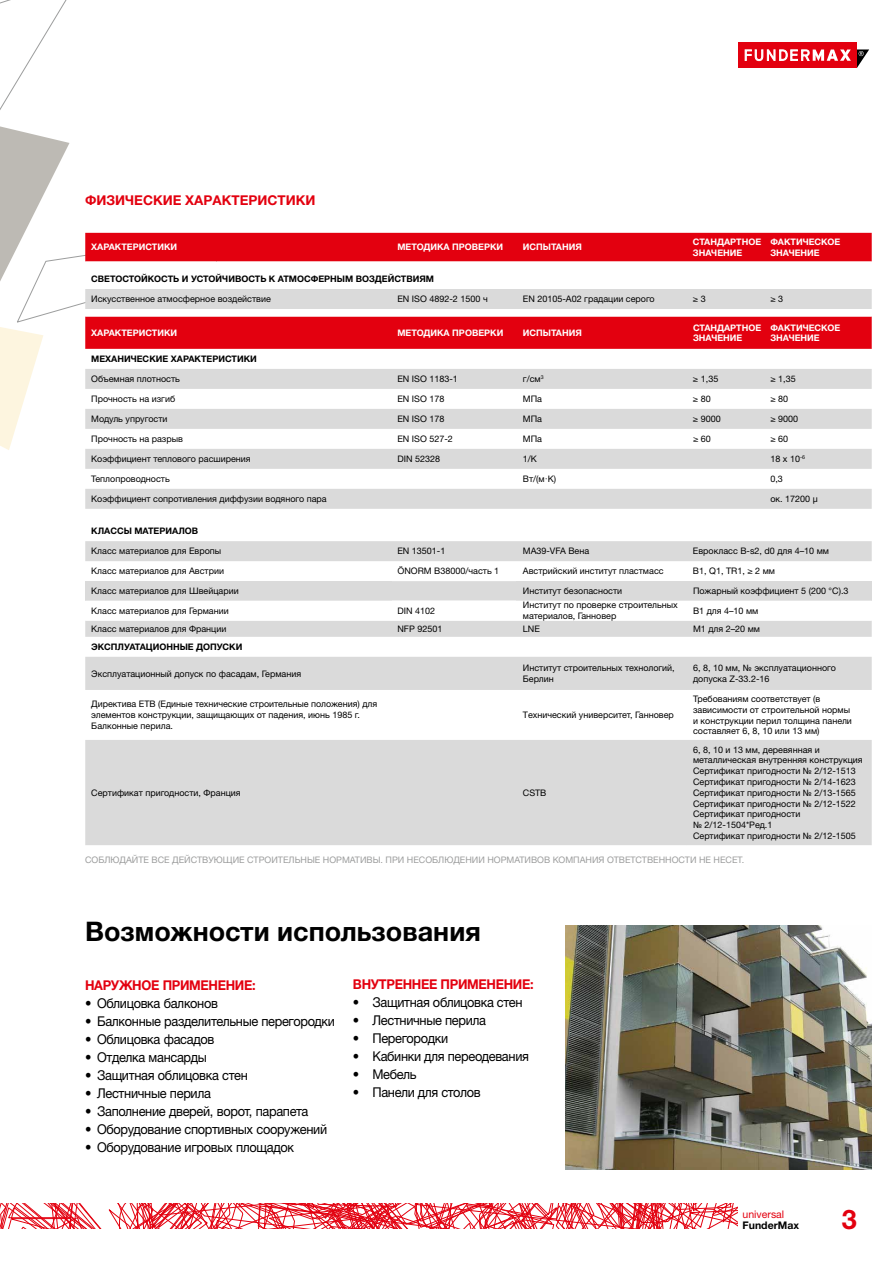
<style>
.page{position:relative;width:893px;height:1263px;background:#fff}
.page>*{position:absolute;margin:0;border:0;box-sizing:border-box;transform-origin:0 0}
.t1{font:700 27px "Helvetica Neue LTCYR";color:#000}
.t2{font:700 27px "Helvetica Neue LTCYR";color:#e3000f}
.t3{font:13.5px "Helvetica Neue LTCYR";letter-spacing:-.025em;color:#000;scale:.95 1}
.t4{font:700 13.5px "Helvetica Neue LTCYR";letter-spacing:-.025em;color:#e3000f;scale:.95 1}
.t5{font:700 13.5px "Helvetica Neue LTCYR";color:#e3000f}
.t6{font:10.5px "Helvetica Neue LTCYR";color:#e3000f}
.t7{font:700 10.5px "Helvetica Neue LTCYR";color:#000}
.t8{font:9px/10.8px "Helvetica Neue LTCYR";color:#000}
.t9{font:700 9px/10.8px "Helvetica Neue LTCYR";color:#fff}
.t10{font:700 9px "Helvetica Neue LTCYR";color:#000}
.t11{font:9px "Helvetica Neue LTCYR";color:#9c9d9d}
.s1{font-family:"Arial"}
</style>
<div class="page">
<div style="left:738px;top:43px;width:119px;height:25px;background:#e3000f"></div>
<svg style="left:744px;top:49px;width:125px;height:19px"></svg>
<svg style="left:0;top:1203px;width:737px;height:26px"></svg>
<svg style="left:0;top:0;width:220px;height:450px"></svg>
<img style="left:566px;top:926px;width:306px;height:243px">
<div style="left:85px;top:233px;width:787px;height:28px;background:#e3000f"></div>
<svg style="left:85px;top:261px;width:787px;height:28px"></svg>
<svg style="left:85px;top:289px;width:787px;height:556px;fill:#dadada"></svg>
<div style="left:85px;top:581px;width:306px;height:20px;background:#dadada"></div>
<div style="left:517px;top:581px;width:170px;height:20px;background:#dadada"></div>
<div style="left:687px;top:581px;width:185px;height:20px;background:#dadada"></div>
<svg style="left:85px;top:601px;width:787px;height:20px"></svg>
<h2 class="t5" style="left:85px;top:192px;width:232px">ФИЗИЧЕСКИЕ ХАРАКТЕРИСТИКИ</h2>
<p class="t9" style="left:91px;top:242px;width:88px">ХАРАКТЕРИСТИКИ</p>
<p class="t9" style="left:397px;top:242px;width:107px">МЕТОДИКА ПРОВЕРКИ</p>
<p class="t9" style="left:523px;top:242px;width:61px">ИСПЫТАНИЯ</p>
<p class="t9" style="left:693px;top:236px;width:70px">СТАНДАРТНОЕ<br>ЗНАЧЕНИЕ</p>
<p class="t9" style="left:770px;top:236px;width:72px">ФАКТИЧЕСКОЕ<br>ЗНАЧЕНИЕ</p>
<p class="t10" style="left:91px;top:273px;width:344px">СВЕТОСТОЙКОСТЬ И УСТОЙЧИВОСТЬ К АТМОСФЕРНЫМ ВОЗДЕЙСТВИЯМ</p>
<p class="t8" style="left:91px;top:294px;width:181px">Искусственное атмосферное воздействие</p>
<p class="t8" style="left:397px;top:294px;width:92px">EN ISO 4892-2 1500 ч</p>
<p class="t8" style="left:523px;top:294px;width:133px">EN 20105-A02 градации серого</p>
<p class="t8" style="left:693px;top:294px;width:14px">≥ 3</p>
<p class="t8" style="left:770px;top:294px;width:14px">≥ 3</p>
<p class="t9" style="left:91px;top:327px;width:88px">ХАРАКТЕРИСТИКИ</p>
<p class="t9" style="left:397px;top:327px;width:107px">МЕТОДИКА ПРОВЕРКИ</p>
<p class="t9" style="left:523px;top:327px;width:61px">ИСПЫТАНИЯ</p>
<p class="t9" style="left:693px;top:322px;width:70px">СТАНДАРТНОЕ<br>ЗНАЧЕНИЕ</p>
<p class="t9" style="left:770px;top:322px;width:72px">ФАКТИЧЕСКОЕ<br>ЗНАЧЕНИЕ</p>
<p class="t10" style="left:91px;top:353px;width:167px">МЕХАНИЧЕСКИЕ ХАРАКТЕРИСТИКИ</p>
<p class="t8" style="left:91px;top:373px;width:90px">Объемная плотность</p>
<p class="t8" style="left:397px;top:373px;width:62px">EN ISO 1183-1</p>
<p class="t8" style="left:523px;top:373px;width:22px">г/см<sup>3</sup></p>
<p class="t8" style="left:693px;top:373px;width:27px">≥ 1,35</p>
<p class="t8" style="left:770px;top:373px;width:27px">≥ 1,35</p>
<p class="t8" style="left:91px;top:393px;width:85px">Прочность на изгиб</p>
<p class="t8" style="left:397px;top:393px;width:49px">EN ISO 178</p>
<p class="t8" style="left:523px;top:393px;width:21px">МПа</p>
<p class="t8" style="left:693px;top:393px;width:19px">≥ 80</p>
<p class="t8" style="left:770px;top:393px;width:19px">≥ 80</p>
<p class="t8" style="left:91px;top:413px;width:78px">Модуль упругости</p>
<p class="t8" style="left:397px;top:413px;width:49px">EN ISO 178</p>
<p class="t8" style="left:523px;top:413px;width:21px">МПа</p>
<p class="t8" style="left:693px;top:413px;width:29px">≥ 9000</p>
<p class="t8" style="left:770px;top:413px;width:29px">≥ 9000</p>
<p class="t8" style="left:91px;top:433px;width:93px">Прочность на разрыв</p>
<p class="t8" style="left:397px;top:433px;width:57px">EN ISO 527-2</p>
<p class="t8" style="left:523px;top:433px;width:21px">МПа</p>
<p class="t8" style="left:693px;top:433px;width:19px">≥ 60</p>
<p class="t8" style="left:770px;top:433px;width:19px">≥ 60</p>
<p class="t8" style="left:91px;top:453px;width:161px">Коэффициент теплового расширения</p>
<p class="t8" style="left:397px;top:453px;width:44px">DIN 52328</p>
<p class="t8" style="left:523px;top:453px;width:16px">1/K</p>
<p class="t8" style="left:770px;top:453px;width:36px">18 x 10<sup>-6</sup></p>
<p class="t8" style="left:91px;top:473px;width:80px">Теплопроводность</p>
<p class="t8" style="left:523px;top:473px;width:35px">Вт/(м<span class="s1">·</span>K)</p>
<p class="t8" style="left:770px;top:473px;width:14px">0,3</p>
<p class="t8" style="left:91px;top:493px;width:237px">Коэффициент сопротивления диффузии водяного пара</p>
<p class="t8" style="left:770px;top:493px;width:49px">ок. 17200 µ</p>
<p class="t10" style="left:91px;top:526px;width:108px">КЛАССЫ МАТЕРИАЛОВ</p>
<p class="t8" style="left:91px;top:546px;width:131px">Класс материалов для Европы</p>
<p class="t8" style="left:397px;top:546px;width:50px">EN 13501-1</p>
<p class="t8" style="left:523px;top:546px;width:68px">MA39-VFA Вена</p>
<p class="t8" style="left:693px;top:546px;width:138px">Еврокласс B-s2, d0 для 4–10 мм</p>
<p class="t8" style="left:91px;top:566px;width:134px">Класс материалов для Австрии</p>
<p class="t8" style="left:397px;top:566px;width:103px"><span class="s1">Ö</span>NORM B38000/часть 1</p>
<p class="t8" style="left:523px;top:566px;width:142px">Австрийский институт пластмасс</p>
<p class="t8" style="left:693px;top:566px;width:84px">B1, Q1, TR1, ≥ 2 мм</p>
<p class="t8" style="left:91px;top:585px;width:149px">Класс материалов для Швейцарии</p>
<p class="t8" style="left:523px;top:585px;width:101px">Институт безопасности</p>
<p class="t8" style="left:693px;top:585px;width:157px">Пожарный коэффициент 5 (200 °C).3</p>
<p class="t8" style="left:91px;top:605px;width:139px">Класс материалов для Германии</p>
<p class="t8" style="left:397px;top:605px;width:39px">DIN 4102</p>
<p class="t8" style="left:523px;top:600px;width:156px">Институт по проверке строительных материалов, Ганновер</p>
<p class="t8" style="left:693px;top:605px;width:67px">B1 для 4–10 мм</p>
<p class="t8" style="left:91px;top:623px;width:137px">Класс материалов для Франции</p>
<p class="t8" style="left:397px;top:623px;width:47px">NFP 92501</p>
<p class="t8" style="left:523px;top:623px;width:19px">LNE</p>
<p class="t8" style="left:693px;top:623px;width:69px">M1 для 2–20 мм</p>
<p class="t10" style="left:91px;top:641px;width:153px">ЭКСПЛУАТАЦИОННЫЕ ДОПУСКИ</p>
<p class="t8" style="left:91px;top:668px;width:211px">Эксплуатационный допуск по фасадам, Германия</p>
<p class="t8" style="left:523px;top:662px;width:153px">Институт строительных технологий,<br>Берлин</p>
<p class="t8" style="left:693px;top:662px;width:144px">6, 8, 10 мм, № эксплуатационного допуска Z-33.2-16</p>
<p class="t8" style="left:91px;top:699px;width:287px">Директива ETB (Единые технические строительные положения) для элементов конструкции, защищающих от падения, июнь 1985 г.<br>Балконные перила.</p>
<p class="t8" style="left:523px;top:709px;width:152px">Tехнический университет, Ганновер</p>
<p class="t8" style="left:693px;top:693px;width:160px">Требованиям соответствует (в зависимости от строительной нормы и конструкции перил толщина панели составляет 6, 8, 10 или 13 мм)</p>
<p class="t8" style="left:693px;top:744px;width:171px">6, 8, 10 и 13 мм, деревянная и металлическая внутренняя конструкция<br>Сертификат пригодности № 2/12-1513<br>Сертификат пригодности № 2/14-1623<br>Сертификат пригодности № 2/13-1565<br>Сертификат пригодности № 2/12-1522<br>Сертификат пригодности<br>№ 2/12-1504*Ред.1<br>Сертификат пригодности № 2/12-1505</p>
<p class="t11" style="left:85px;top:854px;width:661px">СОБЛЮДАЙТЕ ВСЕ ДЕЙСТВУЮЩИЕ СТРОИТЕЛЬНЫЕ НОРМАТИВЫ. ПРИ НЕСОБЛЮДЕНИИ НОРМАТИВОВ КОМПАНИЯ ОТВЕТСТВЕННОСТИ НЕ НЕСЕТ.</p>
<p class="t8" style="left:91px;top:787px;width:151px">Сертификат пригодности, Франция</p>
<p class="t8" style="left:523px;top:787px;width:25px">CSTB</p>
<h1 class="t1" style="left:85px;top:915px;width:397px">Возможности использования</h1>
<h2 class="t4" style="left:85px;top:977px;width:181px">НАРУЖНОЕ ПРИМЕНЕНИЕ:</h2>
<h2 class="t3" style="left:85px;top:995px;width:142px">• Облицовка балконов</h2>
<h2 class="t3" style="left:85px;top:1013px;width:265px">• Балконные разделительные перегородки</h2>
<h2 class="t3" style="left:85px;top:1031px;width:138px">• Облицовка фасадов</h2>
<h2 class="t3" style="left:85px;top:1049px;width:130px">• Отделка мансарды</h2>
<h2 class="t3" style="left:85px;top:1067px;width:173px">• Защитная облицовка стен</h2>
<h2 class="t3" style="left:85px;top:1085px;width:134px">• Лестничные перила</h2>
<h2 class="t3" style="left:85px;top:1103px;width:237px">• Заполнение дверей, ворот, парапета</h2>
<h2 class="t3" style="left:85px;top:1121px;width:256px">• Оборудование спортивных сооружений</h2>
<h2 class="t3" style="left:85px;top:1139px;width:222px">• Оборудование игровых площадок</h2>
<h2 class="t4" style="left:353px;top:976px;width:192px">ВНУТРЕННЕЕ ПРИМЕНЕНИЕ:</h2>
<h2 class="t3" style="left:353px;top:994px;width:180px">• Защитная облицовка стен</h2>
<h2 class="t3" style="left:353px;top:1012px;width:142px">• Лестничные перила</h2>
<h2 class="t3" style="left:353px;top:1030px;width:102px">• Перегородки</h2>
<h2 class="t3" style="left:353px;top:1048px;width:187px">• Кабинки для переодевания</h2>
<h2 class="t3" style="left:353px;top:1066px;width:69px">• Мебель</h2>
<h2 class="t3" style="left:353px;top:1084px;width:136px">• Панели для столов</h2>
<p class="t6" style="left:743px;top:1208px;width:43px">universal</p>
<p class="t7" style="left:743px;top:1219px;width:58px">FunderMax</p>
<h1 class="t2" style="left:842px;top:1203px;width:17px">3</h1>
</div>
